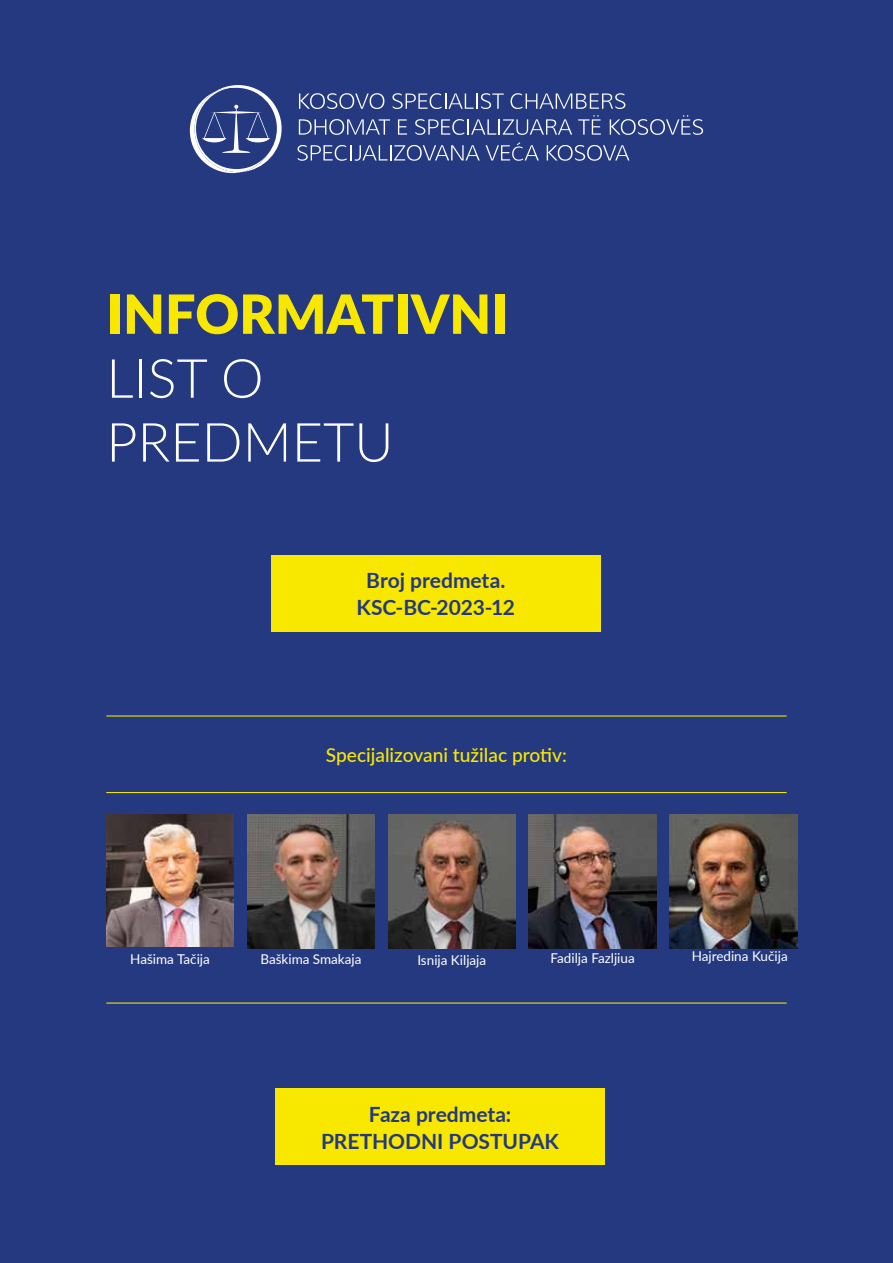
<style>
.page{position:relative;width:893px;height:1263px;background:#24397f}
.page>*{position:absolute;margin:0;border:0;box-sizing:border-box;transform-origin:0 0}
.t1{font:300 54px/63.9px "Lato";color:#fff}
.t2{font:900 54px "Lato";color:#f8e800}
.t3{font:700 21px/27px "Lato";color:#24397f;text-align:center}
.t4{font:500 19.2px "Lato";color:#f8e800}
.t5{font:13.5px "Lato";color:#fff}
</style>
<div class="page">
<div style="left:271px;top:555px;width:330px;height:76px;background:#f8e800"></div>
<img style="left:106px;top:814px;width:128px;height:133px">
<img style="left:247px;top:814px;width:128px;height:134px">
<img style="left:388px;top:814px;width:128px;height:134px">
<hr style="left:106px;top:715px;width:681px;height:1px;background:#f8e800">
<hr style="left:106px;top:792px;width:681px;height:1px;background:#f8e800">
<hr style="left:106px;top:1002px;width:681px;height:1px;background:#f8e800">
<svg style="left:299px;top:119px;width:91px;height:16px"></svg>
<svg style="left:398px;top:119px;width:9px;height:16px"></svg>
<svg style="left:415px;top:119px;width:157px;height:16px"></svg>
<svg style="left:578px;top:115px;width:23px;height:20px"></svg>
<svg style="left:610px;top:115px;width:93px;height:20px"></svg>
<svg style="left:299px;top:93px;width:85px;height:16px"></svg>
<svg style="left:392px;top:93px;width:112px;height:16px"></svg>
<svg style="left:511px;top:93px;width:114px;height:16px"></svg>
<svg style="left:297px;top:145px;width:183px;height:16px"></svg>
<svg style="left:547px;top:145px;width:82px;height:16px"></svg>
<svg style="left:486px;top:142px;width:53px;height:19px"></svg>
<svg style="left:190px;top:85px;width:92px;height:88px"></svg>
<div style="left:275px;top:1089px;width:330px;height:76px;background:#f8e800"></div>
<img style="left:529px;top:814px;width:127px;height:134px">
<img style="left:670px;top:814px;width:127px;height:134px">
<h1 class="t2" style="left:106px;top:273px;width:403px">INFORMATIVNI</h1>
<h1 class="t1" style="left:106px;top:344px;width:289px">LIST O<br>PREDMETU</h1>
<h2 class="t3" style="left:357px;top:566px;width:160px">Broj predmeta.<br>KSC-BC-2023-12</h2>
<h3 class="t4" style="left:326px;top:741px;width:243px">Specijalizovani tužilac protiv:</h3>
<p class="t5" style="left:130px;top:949px;width:81px">Hašima Tačija</p>
<p class="t5" style="left:260px;top:949px;width:103px">Baškima Smakaja</p>
<p class="t5" style="left:417px;top:950px;width:70px">Isnija Kiljaja</p>
<p class="t5" style="left:551px;top:948px;width:86px">Fadilja Fazljiua</p>
<p class="t5" style="left:692px;top:946px;width:98px">Hajredina Kučija</p>
<h2 class="t3" style="left:321px;top:1100px;width:239px">Faza predmeta:<br>PRETHODNI POSTUPAK</h2>
</div>
